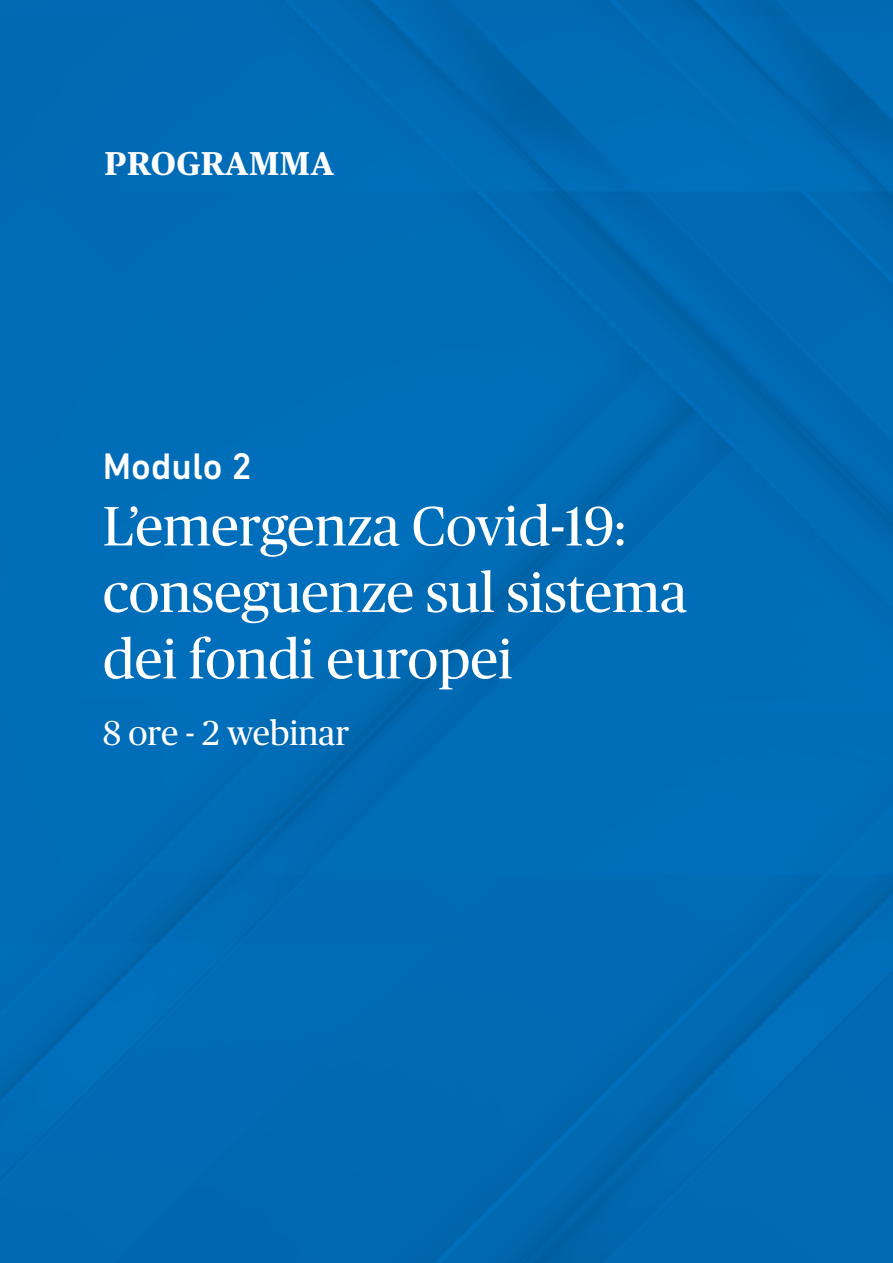
<style>
.page{position:relative;width:893px;height:1263px;background:#006cb6}
.page>*{position:absolute;margin:0;border:0;box-sizing:border-box;transform-origin:0 0}
.t1{font:55.35px/66.4px "Publico";color:#fff}
.t2{font:500 37.65px "DIN Next LT Pro";color:#fff}
.t3{font:34.5px "Publico";color:#fff}
.t4{font:700 33px "Publico Text";letter-spacing:.015em;color:#fff}
</style>
<div class="page">
<p class="t4" style="left:104px;top:143px;width:232px">PROGRAMMA</p>
<p class="t2" style="left:103px;top:444px;width:151px">Modulo 2</p>
<p class="t1" style="left:103px;top:493px;width:586px">L’emergenza Covid-19: conseguenze sul sistema dei fondi europei</p>
<p class="t3" style="left:103px;top:714px;width:248px">8 ore - 2 webinar</p>
</div>
